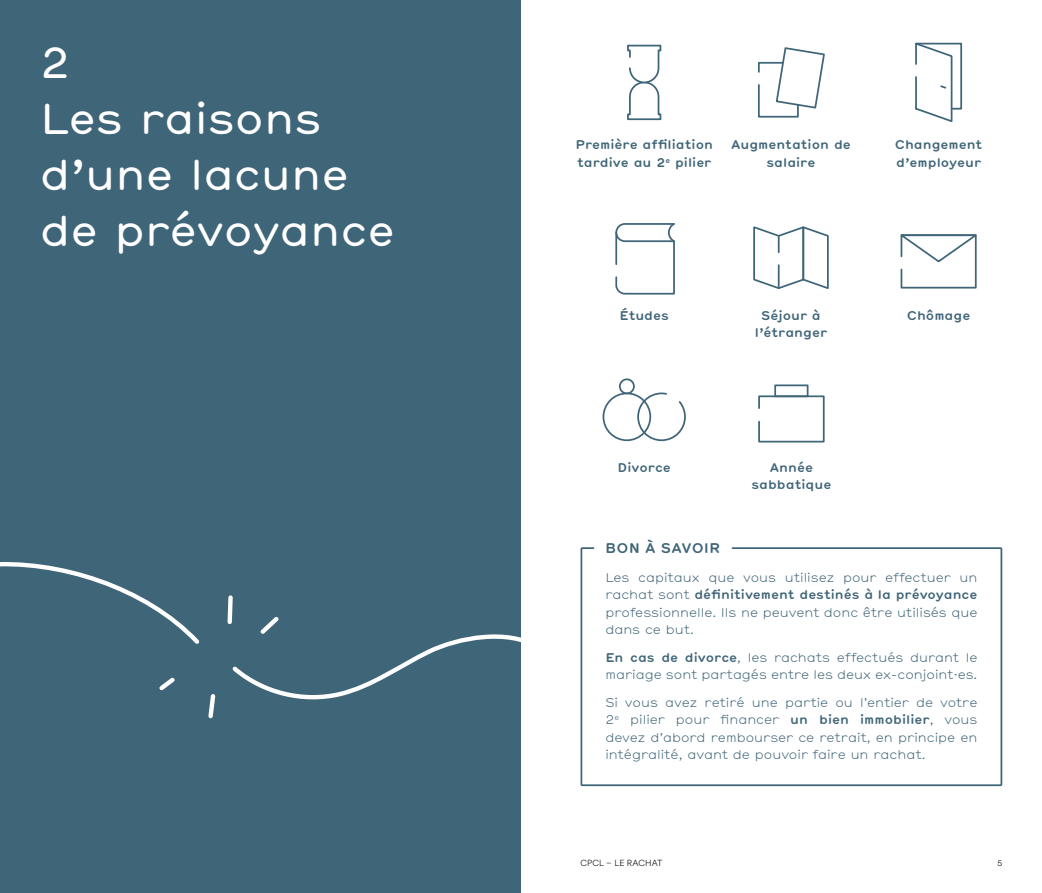
<style>
.page{position:relative;width:1042px;height:893px;background:#fff}
.page>*{position:absolute;margin:0;border:0;box-sizing:border-box;transform-origin:0 0}
.t1{font:42px/56px "Hermes";color:#fff}
.t2{font:700 13.65px "Hermes";letter-spacing:.01em;color:#3f6578}
.t3{font:300 12.25px/17.5px "Hermes";color:#3f6578;text-align:justify}
.t4{font:700 12.25px/17.5px "Hermes";color:#3f6578;text-align:center}
.t5{font:300 8.75px "Circular XX";letter-spacing:.02em;color:#000}
.s1{font-weight:700}
</style>
<div class="page">
<div style="left:0;top:0;width:521px;height:893px;background:#3f6578"></div>
<svg style="left:0;top:562px;width:200px;height:82px"></svg>
<svg style="left:227px;top:595px;width:294px;height:105px"></svg>
<svg style="left:159px;top:677px;width:16px;height:14px"></svg>
<svg style="left:208px;top:694px;width:8px;height:25px"></svg>
<div style="left:580px;top:547px;width:422px;height:239px;background:#fff;border:2px solid #3f6578"></div>
<svg style="left:627px;top:44px;width:35px;height:77px"></svg>
<svg style="left:758px;top:47px;width:67px;height:71px"></svg>
<svg style="left:915px;top:42px;width:48px;height:80px"></svg>
<svg style="left:615px;top:223px;width:60px;height:72px"></svg>
<svg style="left:753px;top:226px;width:76px;height:63px"></svg>
<svg style="left:900px;top:234px;width:77px;height:55px"></svg>
<div style="left:602px;top:393px;width:49px;height:48px;border:2px solid #3f6578;border-radius:50%"></div>
<svg style="left:636px;top:392px;width:50px;height:50px"></svg>
<div style="left:619px;top:378px;width:16px;height:16px;border:2px solid #3f6578;border-radius:50%"></div>
<svg style="left:758px;top:395px;width:67px;height:48px"></svg>
<div style="left:774px;top:384px;width:34px;height:13px;border:2px solid #3f6578"></div>
<h1 class="t1" style="left:40px;top:32px;width:357px">2<br>Les raisons d’une lacune de prévoyance</h1>
<p class="t4" style="left:575px;top:135px;width:139px;text-align:left">Première affiliation tardive au 2<sup>e</sup> pilier</p>
<p class="t4" style="left:731px;top:135px;width:121px">Augmentation de salaire</p>
<p class="t4" style="left:895px;top:135px;width:89px;text-align:left">Changement d’employeur</p>
<p class="t4" style="left:619px;top:305px;width:51px">Études</p>
<p class="t4" style="left:755px;top:305px;width:74px">Séjour à l’étranger</p>
<p class="t4" style="left:907px;top:305px;width:65px">Chômage</p>
<p class="t4" style="left:617px;top:458px;width:55px">Divorce</p>
<p class="t4" style="left:751px;top:458px;width:81px">Année sabbatique</p>
<p class="t2" style="left:605px;top:537px;width:117px">BON À SAVOIR</p>
<p class="t3" style="left:605px;top:568px;width:374px">Les capitaux que vous utilisez pour effectuer un rachat sont <span class="s1">définitivement destinés à la prévoyance </span>professionnelle. Ils ne peuvent donc être utilisés que dans ce but.</p>
<p class="t3" style="left:605px;top:648px;width:374px"><span class="s1">En cas de divorce</span>, les rachats effectués durant le mariage sont partagés entre les deux ex‑conjoint·es.</p>
<p class="t3" style="left:605px;top:693px;width:374px">Si vous avez retiré une partie ou l’entier de votre 2<sup>e</sup> pilier pour financer <span class="s1">un bien immobilier</span>, vous devez d’abord rembourser ce retrait, en principe en intégralité, avant de pouvoir faire un rachat.</p>
<p class="t5" style="left:580px;top:857px;width:83px">CPCL – LE RACHAT</p>
<p class="t5" style="left:997px;top:857px;width:6px">5</p>
</div>
